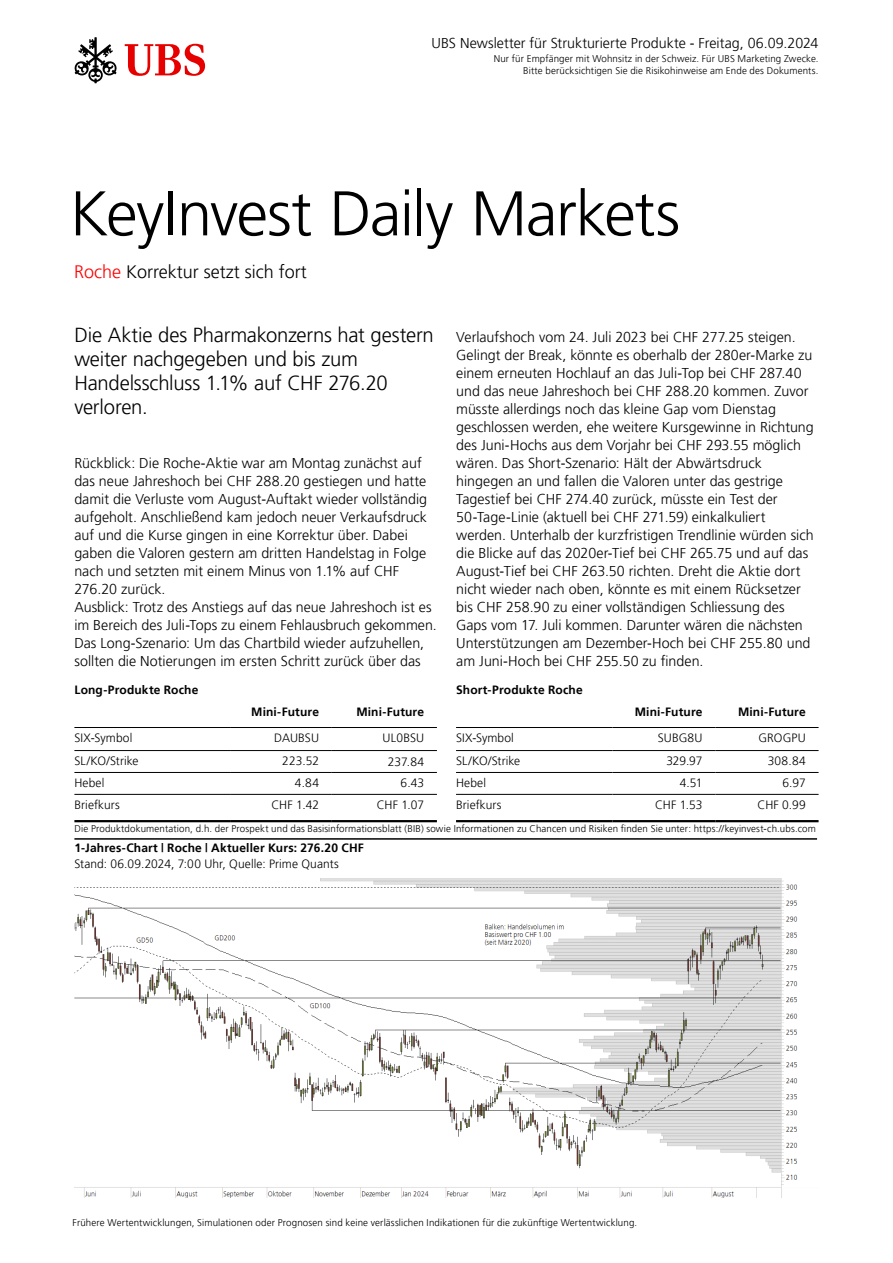
<style>
.page{position:relative;width:893px;height:1263px;background:#fff}
.page>*{position:absolute;margin:0;border:0;box-sizing:border-box;transform-origin:0 0}
.t1{font:300 63px "Frutiger 45";letter-spacing:-.02em;color:#000}
.t2{font:300 20.25px/24px "Frutiger 45";letter-spacing:-.01em;color:#000}
.t3{font:300 18px "Frutiger 45";color:#000}
.t4{font:300 14.25px/18px "Frutiger 45";color:#000}
.t5{font:300 12px "Frutiger 45";letter-spacing:.01em;color:#000}
.t6{font:300 12px "Frutiger 45";letter-spacing:.01em;color:#000}
.t7{font:300 9.75px/12px "Frutiger 45";letter-spacing:.015em;color:#000;text-align:right}
.s1{color:#f00}
</style>
<div class="page">
<svg style="left:125px;top:44px;width:80px;height:32px"></svg>
<svg style="left:74px;top:37px;width:43px;height:46px"></svg>
<img style="left:74px;top:878px;width:724px;height:319px">
<hr style="left:231px;top:750px;width:101px;height:1px;background:#000">
<hr style="left:74px;top:727px;width:157px;height:1px;background:#000">
<hr style="left:231px;top:727px;width:101px;height:1px;background:#000">
<hr style="left:332px;top:727px;width:105px;height:1px;background:#000">
<hr style="left:74px;top:750px;width:157px;height:1px;background:#000">
<hr style="left:332px;top:750px;width:105px;height:1px;background:#000">
<hr style="left:332px;top:772px;width:105px;height:1px;background:#000">
<hr style="left:74px;top:772px;width:157px;height:1px;background:#000">
<hr style="left:231px;top:772px;width:101px;height:1px;background:#000">
<hr style="left:74px;top:794px;width:157px;height:1px;background:#000">
<hr style="left:231px;top:794px;width:101px;height:1px;background:#000">
<hr style="left:332px;top:794px;width:105px;height:1px;background:#000">
<hr style="left:74px;top:820px;width:157px;height:2px;background:#000">
<hr style="left:231px;top:820px;width:101px;height:2px;background:#000">
<hr style="left:332px;top:820px;width:105px;height:2px;background:#000">
<hr style="left:715px;top:750px;width:104px;height:1px;background:#000">
<hr style="left:456px;top:727px;width:156px;height:1px;background:#000">
<hr style="left:612px;top:727px;width:103px;height:1px;background:#000">
<hr style="left:715px;top:727px;width:104px;height:1px;background:#000">
<hr style="left:456px;top:750px;width:156px;height:1px;background:#000">
<hr style="left:612px;top:750px;width:103px;height:1px;background:#000">
<hr style="left:456px;top:772px;width:156px;height:1px;background:#000">
<hr style="left:612px;top:772px;width:103px;height:1px;background:#000">
<hr style="left:715px;top:772px;width:104px;height:1px;background:#000">
<hr style="left:456px;top:794px;width:156px;height:1px;background:#000">
<hr style="left:612px;top:794px;width:103px;height:1px;background:#000">
<hr style="left:715px;top:794px;width:104px;height:1px;background:#000">
<hr style="left:456px;top:820px;width:156px;height:2px;background:#000">
<hr style="left:612px;top:820px;width:103px;height:2px;background:#000">
<hr style="left:715px;top:820px;width:104px;height:2px;background:#000">
<hr style="left:74px;top:838px;width:743px;height:2px;background:#000">
<p class="t4" style="left:431px;top:34px;width:389px">UBS Newsletter für Strukturierte Produkte - Freitag, 06.09.2024</p>
<p class="t7" style="left:494px;top:53px;width:326px">Nur für Empfänger mit Wohnsitz in der Schweiz. Für UBS Marketing Zwecke.<br>Bitte berücksichtigen Sie die Risikohinweise am Ende des Dokuments.</p>
<h1 class="t1" style="left:70px;top:177px;width:612px">KeyInvest Daily Markets</h1>
<p class="t3" style="left:74px;top:261px;width:234px"><span class="s1">Roche</span> Korrektur setzt sich fort</p>
<h2 class="t2" style="left:74px;top:323px;width:361px">Die Aktie des Pharmakonzerns hat gestern weiter nachgegeben und bis zum<br>Handelsschluss 1.1% auf CHF 276.20 verloren.</h2>
<p class="t4" style="left:456px;top:328px;width:359px">Verlaufshoch vom 24. Juli 2023 bei CHF 277.25 steigen.<br>Gelingt der Break, könnte es oberhalb der 280er-Marke zu einem erneuten Hochlauf an das Juli-Top bei CHF 287.40 und das neue Jahreshoch bei CHF 288.20 kommen. Zuvor müsste allerdings noch das kleine Gap vom Dienstag geschlossen werden, ehe weitere Kursgewinne in Richtung des Juni-Hochs aus dem Vorjahr bei CHF 293.55 möglich wären. Das Short-Szenario: Hält der Abwärtsdruck hingegen an und fallen die Valoren unter das gestrige Tagestief bei CHF 274.40 zurück, müsste ein Test der 50-Tage-Linie (aktuell bei CHF 271.59) einkalkuliert werden. Unterhalb der kurzfristigen Trendlinie würden sich die Blicke auf das 2020er-Tief bei CHF 265.75 und auf das August-Tief bei CHF 263.50 richten. Dreht die Aktie dort nicht wieder nach oben, könnte es mit einem Rücksetzer bis CHF 258.90 zu einer vollständigen Schliessung des Gaps vom 17. Juli kommen. Darunter wären die nächsten Unterstützungen am Dezember-Hoch bei CHF 255.80 und am Juni-Hoch bei CHF 255.50 zu finden.</p>
<p class="t4" style="left:74px;top:454px;width:364px">Rückblick: Die Roche-Aktie war am Montag zunächst auf das neue Jahreshoch bei CHF 288.20 gestiegen und hatte damit die Verluste vom August-Auftakt wieder vollständig aufgeholt. Anschließend kam jedoch neuer Verkaufsdruck auf und die Kurse gingen in eine Korrektur über. Dabei gaben die Valoren gestern am dritten Handelstag in Folge nach und setzten mit einem Minus von 1.1% auf CHF 276.20 zurück.<br>Ausblick: Trotz des Anstiegs auf das neue Jahreshoch ist es im Bereich des Juli-Tops zu einem Fehlausbruch gekommen.<br>Das Long-Szenario: Um das Chartbild wieder aufzuhellen, sollten die Notierungen im ersten Schritt zurück über das</p>
<p class="t6" style="left:251px;top:704px;width:69px">Mini-Future</p>
<p class="t6" style="left:356px;top:704px;width:69px">Mini-Future</p>
<p class="t5" style="left:74px;top:731px;width:59px">SIX-Symbol</p>
<p class="t5" style="left:274px;top:731px;width:46px">DAUBSU</p>
<p class="t5" style="left:383px;top:731px;width:43px">UL0BSU</p>
<p class="t5" style="left:74px;top:754px;width:66px">SL/KO/Strike</p>
<p class="t5" style="left:282px;top:754px;width:38px">223.52</p>
<p class="t5" style="left:388px;top:755px;width:38px">237.84</p>
<p class="t5" style="left:74px;top:776px;width:32px">Hebel</p>
<p class="t5" style="left:295px;top:776px;width:26px">4.84</p>
<p class="t5" style="left:401px;top:776px;width:25px">6.43</p>
<p class="t5" style="left:74px;top:797px;width:47px">Briefkurs</p>
<p class="t5" style="left:272px;top:797px;width:49px">CHF 1.42</p>
<p class="t5" style="left:377px;top:797px;width:49px">CHF 1.07</p>
<p class="t6" style="left:74px;top:682px;width:126px">Long-Produkte Roche</p>
<p class="t6" style="left:456px;top:682px;width:128px">Short-Produkte Roche</p>
<p class="t6" style="left:635px;top:704px;width:69px">Mini-Future</p>
<p class="t6" style="left:738px;top:704px;width:69px">Mini-Future</p>
<p class="t5" style="left:456px;top:731px;width:59px">SIX-Symbol</p>
<p class="t5" style="left:658px;top:731px;width:46px">SUBG8U</p>
<p class="t5" style="left:758px;top:731px;width:49px">GROGPU</p>
<p class="t5" style="left:456px;top:754px;width:66px">SL/KO/Strike</p>
<p class="t5" style="left:666px;top:754px;width:38px">329.97</p>
<p class="t5" style="left:768px;top:754px;width:40px">308.84</p>
<p class="t5" style="left:456px;top:776px;width:32px">Hebel</p>
<p class="t5" style="left:680px;top:776px;width:24px">4.51</p>
<p class="t5" style="left:782px;top:776px;width:25px">6.97</p>
<p class="t5" style="left:456px;top:797px;width:47px">Briefkurs</p>
<p class="t5" style="left:655px;top:797px;width:49px">CHF 1.53</p>
<p class="t5" style="left:757px;top:797px;width:50px">CHF 0.99</p>
<p class="t7" style="left:74px;top:822px;width:743px">Die Produktdokumentation, d.h. der Prospekt und das Basisinformationsblatt (BIB) sowie Informationen zu Chancen und Risiken finden Sie unter: https://keyinvest-ch.ubs.com</p>
<p class="t6" style="left:74px;top:841px;width:291px">1-Jahres-Chart | Roche | Aktueller Kurs: 276.20 CHF</p>
<p class="t5" style="left:74px;top:857px;width:266px">Stand: 06.09.2024, 7:00 Uhr, Quelle: Prime Quants</p>
<p class="t7" style="left:73px;top:1216px;width:566px">Frühere Wertentwicklungen, Simulationen oder Prognosen sind keine verlässlichen Indikationen für die zukünftige Wertentwicklung.</p>
</div>
